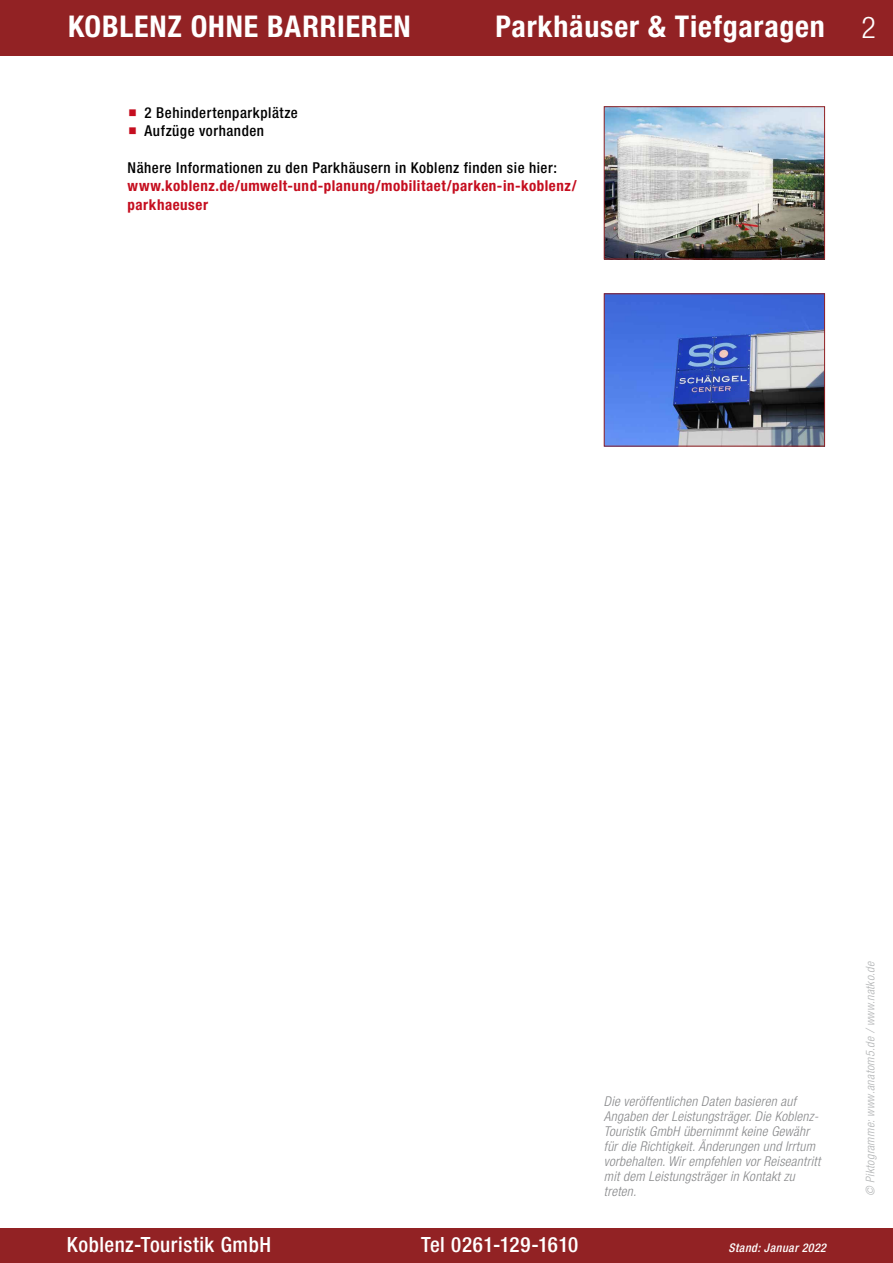
<style>
.page{position:relative;width:893px;height:1263px;background:#fff}
.page>*{position:absolute;margin:0;border:0;box-sizing:border-box;transform-origin:0 0}
.t1{font:700 condensed 30px "Helvetica Neue LT";letter-spacing:.025em;color:#fff}
.t2{font:500 condensed 21px "Helvetica Neue LT";letter-spacing:.025em;color:#fff}
.t3{font:500 condensed 15px/18.3px "Helvetica Neue LT";letter-spacing:.035em;color:#000}
.t4{font:700 condensed 15px/18.3px "Helvetica Neue LT";letter-spacing:.035em;color:#c50e1f}
.t5{font:italic 300 condensed 13.5px/15px "Helvetica Neue LT";letter-spacing:.02em;color:#87888a}
.t6{font:italic 300 condensed 12px "Helvetica Neue LT";color:#b1b3b4}
.t7{font:italic 500 condensed 12px "Helvetica Neue LT";letter-spacing:.04em;color:#fff}
.s1{font-weight:300}
</style>
<div class="page">
<div style="left:0;top:0;width:893px;height:55px;background:#922224"></div>
<div style="left:0;top:1229px;width:893px;height:34px;background:#922224"></div>
<img style="left:606px;top:108px;width:217px;height:149px">
<div style="left:604px;top:106px;width:221px;height:153px;border:1px solid #922224"></div>
<img style="left:606px;top:295px;width:217px;height:149px">
<div style="left:604px;top:293px;width:221px;height:153px;border:1px solid #922224"></div>
<h1 class="t1" style="left:68px;top:9px;width:344px">KOBLENZ OHNE BARRIEREN</h1>
<h1 class="t1" style="left:495px;top:9px;width:382px">Parkhäuser &amp; Tiefgaragen <span class="s1">2</span></h1>
<p class="t3" style="left:145px;top:103px;width:155px">2 Behindertenparkplätze<br>Aufzüge vorhanden</p>
<p class="t3" style="left:128px;top:158px;width:431px">Nähere Informationen zu den Parkhäusern in Koblenz finden sie hier:</p>
<p class="t4" style="left:128px;top:177px;width:451px">www.koblenz.de/umwelt-und-planung/mobilitaet/parken-in-koblenz/ parkhaeuser</p>
<p class="t5" style="left:604px;top:1094px;width:218px">Die veröffentlichen Daten basieren auf Angaben der Leistungsträger. Die Koblenz-Touristik GmbH übernimmt keine Gewähr für die Richtigkeit. Änderungen und Irrtum vorbehalten. Wir empfehlen vor Reiseantritt mit dem Leistungsträger in Kontakt zu treten.</p>
<h2 class="t2" style="left:67px;top:1232px;width:206px">Koblenz-Touristik GmbH</h2>
<h2 class="t2" style="left:421px;top:1232px;width:159px">Tel 0261-129-1610</h2>
<p class="t7" style="left:728px;top:1241px;width:99px">Stand: Januar 2022</p>
<p class="t6" style="left:863px;top:1196px;width:236px;rotate:-90deg">© Piktogramme: www.anatom5.de / www.natko.de</p>
</div>
